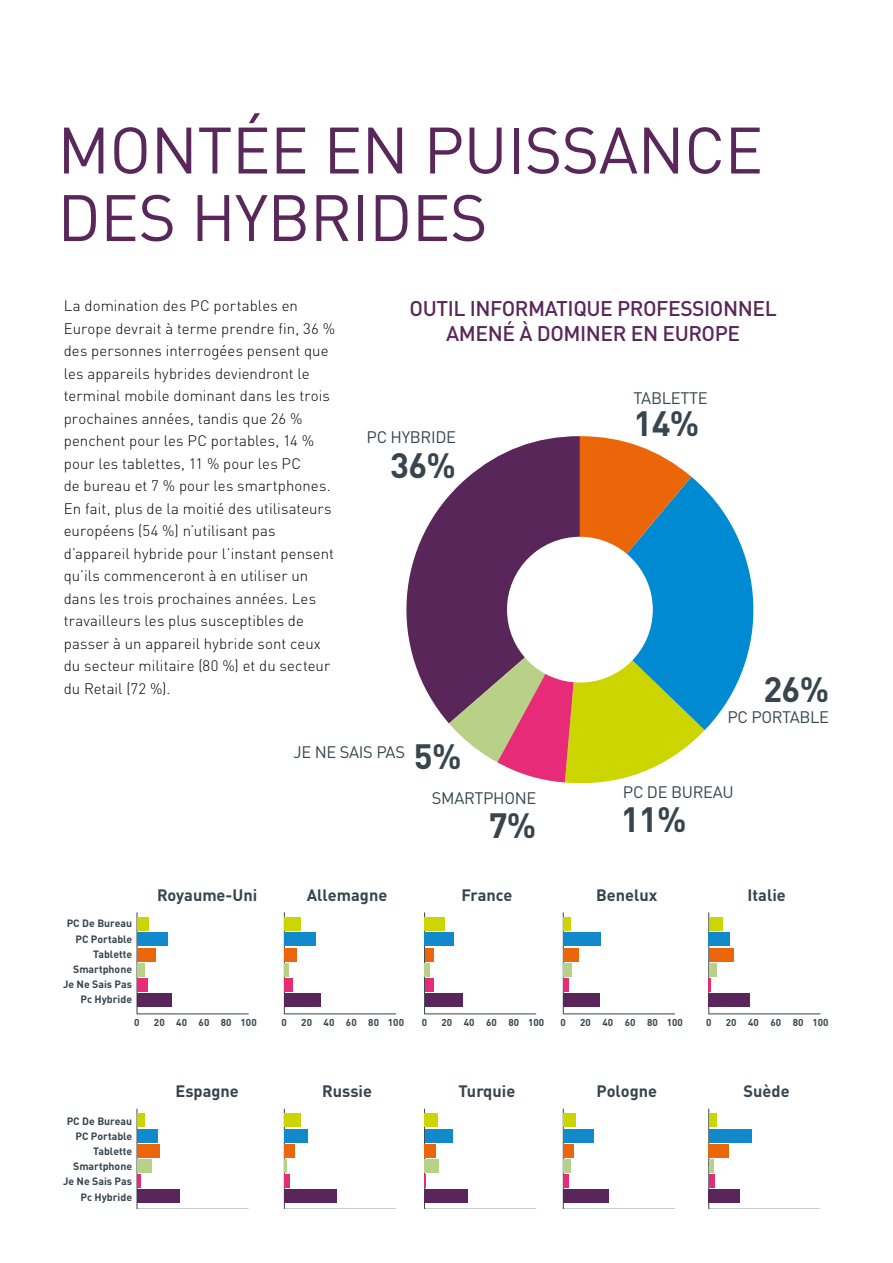
<style>
.page{position:relative;width:893px;height:1263px;background:#fff}
.page>*{position:absolute;margin:0;border:0;box-sizing:border-box;transform-origin:0 0}
.t1{font:64.5px/67.5px "DIN Pro";letter-spacing:-.01em;color:#5a275a}
.t2{font:700 34.8px "DIN Pro";letter-spacing:-.02em;color:#36454e}
.t3{font:500 21px/25.2px "DIN Pro";letter-spacing:-.02em;color:#5a275a;text-align:center}
.t4{font:16.5px "DIN Pro";letter-spacing:-.02em;color:#36454e}
.t5{font:700 16.35px "DIN Pro";color:#35454e}
.t6{font:300 15px/22.5px "DIN Pro";letter-spacing:.005em;color:#000}
.t7{font:700 10.5px/15.1px "DIN Pro";color:#35454e;text-align:right}
.t8{font:700 9.9px "DIN Pro";color:#35454e}
</style>
<div class="page">
<svg style="left:406px;top:496px;width:43px;height:227px;fill:#592659"></svg>
<svg style="left:705px;top:489px;width:49px;height:241px;fill:#008ad1"></svg>
<svg style="left:449px;top:436px;width:256px;height:348px;background:#917f70"></svg>
<div style="left:507px;top:537px;width:146px;height:145px;background:#fff;border-radius:50%"></div>
<hr style="left:137px;top:1013px;width:112px;height:1px;background:#35454e">
<hr style="left:137px;top:1209px;width:112px;height:1px;background:#35454e">
<hr style="left:284px;top:1013px;width:112px;height:1px;background:#35454e">
<hr style="left:284px;top:1209px;width:112px;height:1px;background:#35454e">
<hr style="left:425px;top:1013px;width:111px;height:1px;background:#35454e">
<hr style="left:425px;top:1209px;width:111px;height:1px;background:#35454e">
<hr style="left:563px;top:1013px;width:112px;height:1px;background:#35454e">
<hr style="left:563px;top:1209px;width:112px;height:1px;background:#35454e">
<hr style="left:709px;top:1013px;width:111px;height:1px;background:#35454e">
<hr style="left:709px;top:1209px;width:111px;height:1px;background:#35454e">
<hr style="left:137px;top:912px;width:1px;height:102px;background:#35454e">
<div style="left:137px;top:993px;width:35px;height:14px;background:#5a255a"></div>
<div style="left:137px;top:978px;width:10px;height:14px;background:#e72b77"></div>
<div style="left:137px;top:963px;width:8px;height:13px;background:#b7d187"></div>
<div style="left:137px;top:948px;width:19px;height:13px;background:#eb660a"></div>
<div style="left:137px;top:917px;width:11px;height:14px;background:#ccd402"></div>
<hr style="left:137px;top:1109px;width:1px;height:100px;background:#35454e">
<div style="left:137px;top:1189px;width:42px;height:14px;background:#5a255a"></div>
<hr style="left:137px;top:1174px;width:3px;height:14px;background:#e72b77">
<div style="left:137px;top:1159px;width:15px;height:14px;background:#b7d187"></div>
<div style="left:137px;top:1144px;width:22px;height:13px;background:#eb660a"></div>
<div style="left:137px;top:1113px;width:8px;height:14px;background:#ccd402"></div>
<hr style="left:284px;top:912px;width:1px;height:102px;background:#35454e">
<div style="left:284px;top:993px;width:37px;height:14px;background:#5a255a"></div>
<div style="left:284px;top:978px;width:9px;height:14px;background:#e72b77"></div>
<div style="left:284px;top:963px;width:5px;height:13px;background:#b7d187"></div>
<div style="left:284px;top:948px;width:13px;height:13px;background:#eb660a"></div>
<div style="left:284px;top:917px;width:17px;height:14px;background:#ccd402"></div>
<hr style="left:284px;top:1109px;width:1px;height:100px;background:#35454e">
<div style="left:284px;top:1189px;width:53px;height:14px;background:#5a255a"></div>
<div style="left:284px;top:1174px;width:6px;height:14px;background:#e72b77"></div>
<hr style="left:284px;top:1159px;width:3px;height:14px;background:#b7d187">
<div style="left:284px;top:1144px;width:10px;height:13px;background:#eb660a"></div>
<div style="left:284px;top:1113px;width:17px;height:14px;background:#ccd402"></div>
<hr style="left:424px;top:912px;width:1px;height:102px;background:#35454e">
<div style="left:425px;top:993px;width:37px;height:14px;background:#5a255a"></div>
<div style="left:425px;top:978px;width:8px;height:14px;background:#e72b77"></div>
<div style="left:425px;top:963px;width:5px;height:13px;background:#b7d187"></div>
<div style="left:425px;top:948px;width:8px;height:13px;background:#eb660a"></div>
<div style="left:425px;top:917px;width:20px;height:14px;background:#ccd402"></div>
<hr style="left:424px;top:1109px;width:1px;height:100px;background:#35454e">
<div style="left:425px;top:1189px;width:43px;height:14px;background:#5a255a"></div>
<svg style="left:425px;top:1174px;width:1px;height:14px"></svg>
<div style="left:425px;top:1159px;width:14px;height:14px;background:#b7d187"></div>
<div style="left:425px;top:1144px;width:11px;height:13px;background:#eb660a"></div>
<div style="left:425px;top:1113px;width:13px;height:14px;background:#ccd402"></div>
<hr style="left:563px;top:912px;width:1px;height:102px;background:#35454e">
<div style="left:563px;top:993px;width:37px;height:14px;background:#5a255a"></div>
<div style="left:563px;top:978px;width:6px;height:14px;background:#e72b77"></div>
<div style="left:563px;top:963px;width:9px;height:13px;background:#b7d187"></div>
<div style="left:563px;top:948px;width:16px;height:13px;background:#eb660a"></div>
<div style="left:563px;top:917px;width:8px;height:14px;background:#ccd402"></div>
<hr style="left:563px;top:1109px;width:1px;height:100px;background:#35454e">
<div style="left:563px;top:1189px;width:46px;height:14px;background:#5a255a"></div>
<div style="left:563px;top:1174px;width:6px;height:14px;background:#e72b77"></div>
<div style="left:563px;top:1159px;width:8px;height:14px;background:#b7d187"></div>
<div style="left:563px;top:1144px;width:10px;height:13px;background:#eb660a"></div>
<div style="left:563px;top:1113px;width:13px;height:14px;background:#ccd402"></div>
<hr style="left:708px;top:912px;width:1px;height:102px;background:#35454e">
<div style="left:709px;top:993px;width:41px;height:14px;background:#5a255a"></div>
<svg style="left:709px;top:978px;width:2px;height:14px"></svg>
<div style="left:709px;top:963px;width:8px;height:13px;background:#b7d187"></div>
<div style="left:709px;top:948px;width:24px;height:13px;background:#eb660a"></div>
<div style="left:709px;top:917px;width:13px;height:14px;background:#ccd402"></div>
<hr style="left:708px;top:1109px;width:1px;height:100px;background:#35454e">
<div style="left:709px;top:1189px;width:31px;height:14px;background:#5a255a"></div>
<div style="left:709px;top:1174px;width:5px;height:14px;background:#e72b77"></div>
<hr style="left:709px;top:1159px;width:4px;height:14px;background:#b7d187">
<div style="left:709px;top:1144px;width:20px;height:13px;background:#eb660a"></div>
<div style="left:137px;top:932px;width:30px;height:14px;background:#1289ca"></div>
<div style="left:137px;top:1129px;width:20px;height:13px;background:#1289ca"></div>
<div style="left:284px;top:932px;width:32px;height:14px;background:#1289ca"></div>
<div style="left:284px;top:1129px;width:24px;height:13px;background:#1289ca"></div>
<div style="left:425px;top:932px;width:29px;height:14px;background:#1289ca"></div>
<div style="left:425px;top:1129px;width:27px;height:13px;background:#1289ca"></div>
<div style="left:563px;top:932px;width:38px;height:14px;background:#1289ca"></div>
<div style="left:563px;top:1129px;width:30px;height:13px;background:#1289ca"></div>
<div style="left:709px;top:932px;width:21px;height:14px;background:#1289ca"></div>
<div style="left:709px;top:1129px;width:42px;height:13px;background:#1289ca"></div>
<div style="left:709px;top:1113px;width:8px;height:14px;background:#ccd402"></div>
<h1 class="t1" style="left:57px;top:110px;width:707px">MONTÉE EN PUISSANCE<br>DES HYBRIDES</h1>
<p class="t6" style="left:64px;top:293px;width:273px">La domination des PC portables en Europe devrait à terme prendre fin, 36 % des personnes interrogées pensent que les appareils hybrides deviendront le terminal mobile dominant dans les trois prochaines années, tandis que 26 % penchent pour les PC portables, 14 % pour les tablettes, 11 % pour les PC<br>de bureau et 7 % pour les smartphones.<br>En fait, plus de la moitié des utilisateurs européens (54 %) n’utilisant pas d’appareil hybride pour l’instant pensent qu’ils commenceront à en utiliser un dans les trois prochaines années. Les travailleurs les plus susceptibles de passer à un appareil hybride sont ceux du secteur militaire (80 %) et du secteur du Retail (72 %).</p>
<h3 class="t3" style="left:409px;top:293px;width:369px">OUTIL INFORMATIQUE PROFESSIONNEL<br>AMENÉ À DOMINER EN EUROPE</h3>
<p class="t4" style="left:634px;top:385px;width:76px">TABLETTE</p>
<h2 class="t2" style="left:634px;top:394px;width:67px">14%</h2>
<p class="t4" style="left:367px;top:424px;width:91px">PC HYBRIDE</p>
<h2 class="t2" style="left:390px;top:437px;width:67px">36%</h2>
<h2 class="t2" style="left:763px;top:660px;width:67px">26%</h2>
<p class="t4" style="left:293px;top:739px;width:113px">JE NE SAIS PAS</p>
<h2 class="t2" style="left:414px;top:727px;width:49px">5%</h2>
<p class="t4" style="left:432px;top:785px;width:106px">SMARTPHONE</p>
<h2 class="t2" style="left:489px;top:796px;width:49px">7%</h2>
<p class="t4" style="left:727px;top:704px;width:103px">PC PORTABLE</p>
<p class="t4" style="left:623px;top:779px;width:112px">PC DE BUREAU</p>
<h2 class="t2" style="left:621px;top:790px;width:67px">11%</h2>
<p class="t7" style="left:63px;top:915px;width:71px">PC De Bureau<br>PC Portable<br>Tablette<br>Smartphone<br>Je Ne Sais Pas<br>Pc Hybride</p>
<p class="t5" style="left:157px;top:881px;width:102px">Royaume-Uni</p>
<p class="t5" style="left:307px;top:881px;width:82px">Allemagne</p>
<p class="t5" style="left:461px;top:881px;width:53px">France</p>
<p class="t5" style="left:596px;top:881px;width:63px">Benelux</p>
<p class="t5" style="left:748px;top:881px;width:40px">Italie</p>
<p class="t8" style="left:134px;top:1014px;width:7px">0</p>
<p class="t8" style="left:154px;top:1014px;width:104px">20 40 60 80 100</p>
<p class="t8" style="left:282px;top:1014px;width:7px">0</p>
<p class="t8" style="left:301px;top:1014px;width:104px">20 40 60 80 100</p>
<p class="t8" style="left:422px;top:1014px;width:7px">0</p>
<p class="t8" style="left:441px;top:1014px;width:104px">20 40 60 80 100</p>
<p class="t8" style="left:561px;top:1014px;width:7px">0</p>
<p class="t8" style="left:580px;top:1014px;width:104px">20 40 60 80 100</p>
<p class="t8" style="left:706px;top:1014px;width:7px">0</p>
<p class="t8" style="left:726px;top:1014px;width:104px">20 40 60 80 100</p>
<p class="t7" style="left:63px;top:1112px;width:71px">PC De Bureau<br>PC Portable<br>Tablette<br>Smartphone<br>Je Ne Sais Pas<br>Pc Hybride</p>
<p class="t5" style="left:175px;top:1077px;width:65px">Espagne</p>
<p class="t5" style="left:322px;top:1077px;width:51px">Russie</p>
<p class="t5" style="left:458px;top:1077px;width:58px">Turquie</p>
<p class="t5" style="left:597px;top:1077px;width:62px">Pologne</p>
<p class="t5" style="left:744px;top:1077px;width:48px">Suède</p>
</div>
